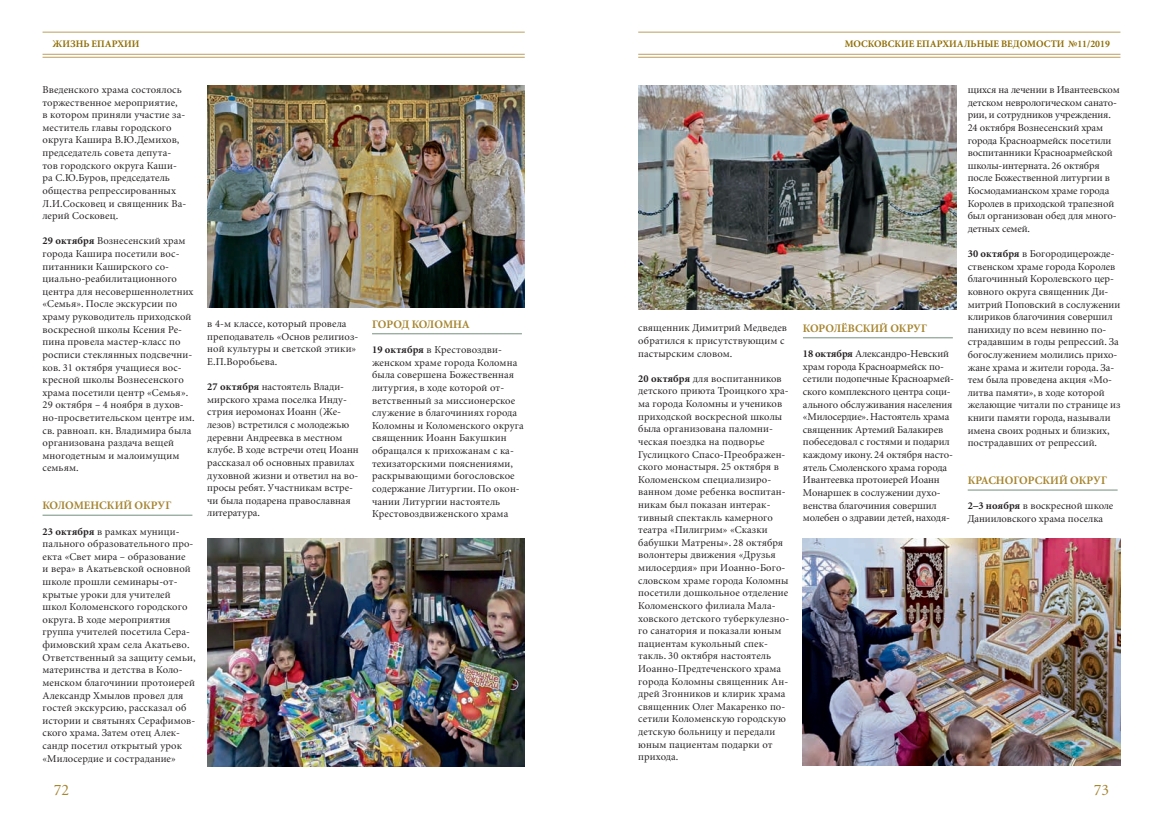
<style>
.page{position:relative;width:1163px;height:823px;background:#fff}
.page>*{position:absolute;margin:0;border:0;box-sizing:border-box;transform-origin:0 0}
.t1{font:16px "Minion Cyr";color:#a68530}
.t2{font:700 11.5px "Minion Cyr";color:#a68530}
.t3{font:10.5px/12.6px "Minion Cyr";letter-spacing:.01em;color:#231f20}
.t4{font:10.5px/12.6px "Minion Cyr";letter-spacing:-.01em;color:#231f20}
.t5{font:700 10px "Minion Cyr";color:#906d00}
.s1{font-weight:700}
</style>
<div class="page">
<hr style="left:43px;top:54px;width:481px;height:1px;background:#bc9e5d">
<hr style="left:638px;top:54px;width:482px;height:1px;background:#bc9e5d">
<hr style="left:43px;top:32px;width:481px;height:1px;background:#bc9e5d">
<hr style="left:638px;top:32px;width:482px;height:1px;background:#bc9e5d">
<hr style="left:43px;top:57px;width:481px;height:1px;background:#bc9e5d">
<hr style="left:638px;top:57px;width:482px;height:1px;background:#bc9e5d">
<hr style="left:802px;top:337px;width:150px;height:1px;background:#738f7d">
<hr style="left:967px;top:489px;width:150px;height:1px;background:#738f7d">
<hr style="left:43px;top:514px;width:149px;height:1px;background:#738f7d">
<hr style="left:372px;top:333px;width:150px;height:1px;background:#738f7d">
<img style="left:207px;top:85px;width:317px;height:222px">
<img style="left:207px;top:538px;width:317px;height:227px">
<img style="left:639px;top:85px;width:317px;height:224px">
<img style="left:802px;top:538px;width:318px;height:227px">
<p class="t5" style="left:53px;top:38px;width:89px">ЖИЗНЬ ЕПАРХИИ</p>
<p class="t5" style="left:844px;top:37px;width:266px">МОСКОВСКИЕ ЕПАРХИАЛЬНЫЕ ВЕДОМОСТИ №11/2019</p>
<p class="t3" style="left:43px;top:83px;width:145px">Введенского храма состоялось торжественное мероприятие,<br>в котором приняли участие за&shy;меститель главы городского округа Кашира В.Ю.Демихов, председатель совета депута&shy;тов городского округа Каши&shy;ра С.Ю.Буров, председатель общества репрессированных<br>Л.И.Сосковец и священник Ва&shy;лерий Сосковец.</p>
<p class="t3" style="left:43px;top:234px;width:154px"><span class="s1">29 октября</span> Вознесенский храм города Кашира посетили вос&shy;питанники Каширского со&shy;циально-реабилитационного центра для несовершеннолетних «Семья». После экскурсии по храму руководитель приходской воскресной школы Ксения Ре&shy;пина провела мастер-класс по росписи стеклянных подсвечни&shy;ков. 31 октября учащиеся вос&shy;кресной школы Вознесенского храма посетили центр «Семья».<br>29 октября – 4 ноября в духов&shy;но-просветительском центре им. св. равноап. кн. Владимира была организована раздача вещей многодетным и малоимущим семьям.</p>
<p class="t2" style="left:43px;top:498px;width:130px">КОЛОМЕНСКИЙ ОКРУГ</p>
<p class="t3" style="left:43px;top:524px;width:154px"><span class="s1">23 октября</span> в рамках муници&shy;пального образовательного про&shy;екта «Свет мира – образование<br>и вера» в Акатьевской основной школе прошли семинары-от&shy;крытые уроки для учителей школ Коломенского городского округа. В ходе мероприятия группа учителей посетила Сера&shy;фимовский храм села Акатьево.<br>Ответственный за защиту семьи, материнства и детства в Коло&shy;менском благочинии протоиерей<br>Александр Хмылов провел для гостей экскурсию, рассказал об истории и святынях Серафимов&shy;ского храма. Затем отец Алек&shy;сандр посетил открытый урок «Милосердие и сострадание»</p>
<p class="t3" style="left:207px;top:317px;width:152px">в 4-м классе, который провела преподаватель «Основ религиоз&shy;ной культуры и светской этики»<br>Е.П.Воробьева.</p>
<p class="t3" style="left:207px;top:380px;width:153px"><span class="s1">27 октября</span> настоятель Влади&shy;мирского храма поселка Инду&shy;стрия иеромонах Иоанн (Же&shy;лезов) встретился с молодежью деревни Андреевка в местном клубе. В ходе встречи отец Иоанн рассказал об основных правилах духовной жизни и ответил на во&shy;просы ребят. Участникам встре&shy;чи была подарена православная литература.</p>
<p class="t2" style="left:372px;top:317px;width:99px">ГОРОД КОЛОМНА</p>
<p class="t3" style="left:372px;top:343px;width:153px"><span class="s1">19 октября</span> в Крестовоздви&shy;женском храме города Коломна была совершена Божественная литургия, в ходе которой от&shy;ветственный за миссионерское служение в благочиниях города<br>Коломны и Коломенского округа священник Иоанн Бакушкин обращался к прихожанам с ка&shy;техизаторскими пояснениями, раскрывающими богословское содержание Литургии. По окон&shy;чании Литургии настоятель<br>Крестовоздвиженского храма</p>
<p class="t3" style="left:638px;top:321px;width:150px">священник Димитрий Медведев обратился к присутствующим с пастырским словом.</p>
<p class="t3" style="left:638px;top:372px;width:152px"><span class="s1">20 октября</span> для воспитанников детского приюта Троицкого хра&shy;ма города Коломны и учеников приходской воскресной школы была организована паломни&shy;ческая поездка на подворье<br>Гуслицкого Спасо-Преображен&shy;ского монастыря. 25 октября в<br>Коломенском специализиро&shy;ванном доме ребенка воспитан&shy;никам был показан интерак&shy;тивный спектакль камерного театра «Пилигрим» «Сказки бабушки Матрены». 28 октября волонтеры движения «Друзья милосердия» при Иоанно-Бого&shy;словском храме города Коломны посетили дошкольное отделение<br>Коломенского филиала Мала&shy;ховского детского туберкулезно&shy;го санатория и показали юным пациентам кукольный спек&shy;такль. 30 октября настоятель<br>Иоанно-Предтеченского храма города Коломны священник Ан&shy;дрей Згонников и клирик храма священник Олег Макаренко по&shy;сетили Коломенскую городскую детскую больницу и передали юным пациентам подарки от прихода.</p>
<p class="t2" style="left:802px;top:321px;width:126px">КОРОЛЁВСКИЙ ОКРУГ</p>
<p class="t4" style="left:802px;top:347px;width:152px"><span class="s1">18 октября</span> Александро-Невский храм города Красноармейск по&shy;сетили подопечные Красноармей&shy;ского комплексного центра соци&shy;ального обслуживания населения «Милосердие». Настоятель храма священник Артемий Балакирев побеседовал с гостями и подарил каждому икону. 24 октября насто&shy;ятель Смоленского храма города<br>Ивантеевка протоиерей Иоанн<br>Монаршек в сослужении духо&shy;венства благочиния совершил молебен о здравии детей, находя-</p>
<p class="t4" style="left:967px;top:83px;width:153px">щихся на лечении в Ивантеевском детском неврологическом санато&shy;рии, и сотрудников учреждения.<br>24 октября Вознесенский храм города Красноармейск посетили воспитанники Красноармейской школы-интерната. 26 октября после Божественной литургии в<br>Космодамианском храме города<br>Королев в приходской трапезной был организован обед для много&shy;детных семей.</p>
<p class="t3" style="left:967px;top:247px;width:154px"><span class="s1">30 октября</span> в Богородицерожде&shy;ственском храме города Королев благочинный Королевского цер&shy;ковного округа священник Ди&shy;митрий Поповский в сослужении клириков благочиния совершил панихиду по всем невинно по&shy;страдавшим в годы репрессий. За богослужением молились прихо&shy;жане храма и жители города. За&shy;тем была проведена акция «Мо&shy;литва памяти», в ходе которой желающие читали по странице из книги памяти города, называли имена своих родных и близких, пострадавших от репрессий.</p>
<p class="t2" style="left:967px;top:473px;width:141px">КРАСНОГОРСКИЙ ОКРУГ</p>
<p class="t3" style="left:967px;top:499px;width:147px"><span class="s1">2–3 ноября</span> в воскресной школе<br>Данииловского храма поселка</p>
<h1 class="t1" style="left:54px;top:780px;width:17px">72</h1>
<h1 class="t1" style="left:1093px;top:780px;width:17px">73</h1>
</div>
